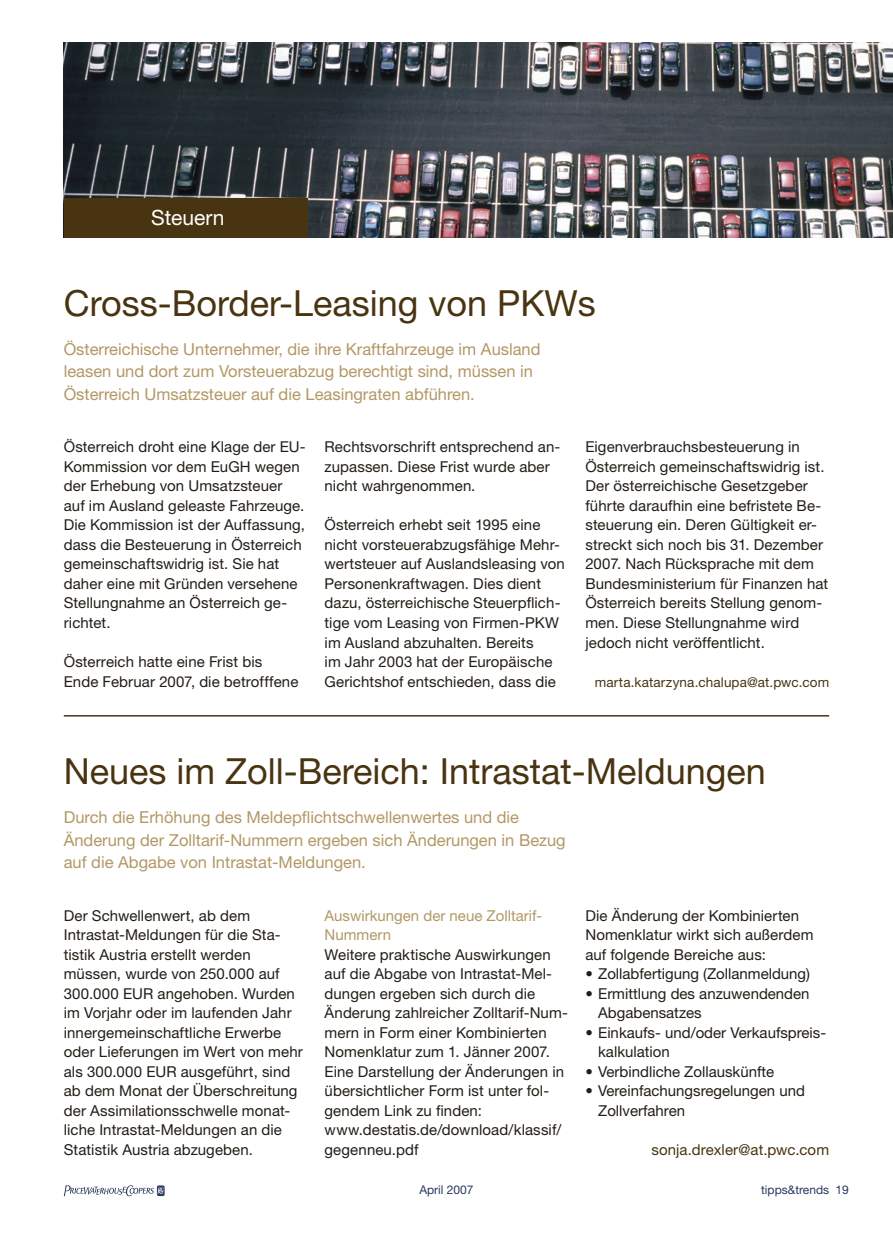
<style>
.page{position:relative;width:893px;height:1234px;background:#fff}
.page>*{position:absolute;margin:0;border:0;box-sizing:border-box;transform-origin:0 0}
.t1{font:36px "Helvetica Neue LT Std";color:#493411}
.t2{font:21px "Helvetica Neue LT Std";color:#fff}
.t3{font:16.5px/22.5px "Helvetica Neue LT Std";color:#b29865}
.t4{font:15px/19.5px "Helvetica Neue LT Std";letter-spacing:.005em;color:#231d16}
.t5{font:15px/19.5px "Helvetica Neue LT Std";color:#b29865}
.t6{font:15px "Helvetica Neue LT Std";letter-spacing:.005em;color:#493411}
.t7{font:13.5px "Helvetica Neue LT Std";letter-spacing:.01em;color:#493411}
.t8{font:12px "Helvetica Neue LT Std";color:#2b3a60}
</style>
<div class="page">
<svg style="left:64px;top:1185px;width:101px;height:10px"></svg>
<hr style="left:64px;top:715px;width:765px;height:1px;background:#493411">
<img style="left:64px;top:43px;width:829px;height:195px">
<div style="left:64px;top:199px;width:244px;height:39px;background:#493411"></div>
<h2 class="t2" style="left:151px;top:205px;width:75px">Steuern</h2>
<h1 class="t1" style="left:64px;top:281px;width:534px">Cross-Border-Leasing von PKWs</h1>
<p class="t3" style="left:64px;top:337px;width:478px">Österreichische Unternehmer, die ihre Kraftfahrzeuge im Ausland leasen und dort zum Vorsteuerabzug berechtigt sind, müssen in<br>Österreich Umsatzsteuer auf die Leasingraten abführen.</p>
<p class="t4" style="left:64px;top:437px;width:243px">Österreich droht eine Klage der EU-<br>Kommission vor dem EuGH wegen der Erhebung von Umsatzsteuer auf im Ausland geleaste Fahrzeuge.<br>Die Kommission ist der Auffassung, dass die Besteuerung in Österreich gemeinschaftswidrig ist. Sie hat daher eine mit Gründen versehene<br>Stellungnahme an Österreich ge&shy;richtet.</p>
<p class="t4" style="left:64px;top:651px;width:236px">Österreich hatte eine Frist bis<br>Ende Februar 2007, die betrofffene</p>
<p class="t4" style="left:325px;top:437px;width:237px">Rechtsvorschrift entsprechend an&shy;zupassen. Diese Frist wurde aber nicht wahrgenommen.</p>
<p class="t4" style="left:325px;top:515px;width:242px">Österreich erhebt seit 1995 eine nicht vorsteuerabzugsfähige Mehr&shy;wertsteuer auf Auslandsleasing von Personenkraftwagen. Dies dient dazu, österreichische Steuerpflich&shy;tige vom Leasing von Firmen-PKW im Ausland abzuhalten. Bereits<br>im Jahr 2003 hat der Europäische Gerichtshof entschieden, dass die</p>
<p class="t4" style="left:585px;top:437px;width:244px">Eigenverbrauchsbesteuerung in Österreich gemeinschaftswidrig ist.<br>Der österreichische Gesetzgeber führte daraufhin eine befristete Be&shy;steuerung ein. Deren Gültigkeit er&shy;streckt sich noch bis 31. Dezember 2007. Nach Rücksprache mit dem Bundesministerium für Finanzen hat Österreich bereits Stellung genom&shy;men. Diese Stellungnahme wird jedoch nicht veröffentlicht.</p>
<p class="t7" style="left:595px;top:673px;width:236px">marta.katarzyna.chalupa@at.pwc.com</p>
<h1 class="t1" style="left:64px;top:749px;width:704px">Neues im Zoll-Bereich: Intrastat-Meldungen</h1>
<p class="t3" style="left:64px;top:805px;width:503px">Durch die Erhöhung des Meldepflichtschwellenwertes und die<br>Änderung der Zolltarif-Nummern ergeben sich Änderungen in Bezug auf die Abgabe von Intrastat-Meldungen.</p>
<p class="t4" style="left:64px;top:905px;width:241px">Der Schwellenwert, ab dem<br>Intra-stat-Meldungen für die Sta&shy;tistik Austria erstellt werden müssen, wurde von 250.000 auf<br>300.000 EUR angehoben. Wurden im Vorjahr oder im laufenden Jahr innergemeinschaftliche Erwerbe oder Lieferungen im Wert von mehr als 300.000 EUR ausgeführt, sind ab dem Monat der Überschreitung der Assimilationsschwelle monat&shy;liche Intrastat-Meldungen an die<br>Statistik Austria abzugeben.</p>
<p class="t5" style="left:325px;top:905px;width:219px">Auswirkungen der neue Zolltarif-<br>Nummern</p>
<p class="t4" style="left:325px;top:944px;width:245px">Weitere praktische Auswirkungen auf die Abgabe von Intrastat-Mel&shy;dungen ergeben sich durch die<br>Änderung zahlreicher Zolltarif-Num&shy;mern in Form einer Kombinierten<br>Nomenklatur zum 1. Jänner 2007.<br>Eine Darstellung der Änderungen in übersichtlicher Form ist unter fol&shy;gendem Link zu finden: www.destatis.de/download/klassif/ gegenneu.pdf</p>
<p class="t4" style="left:585px;top:905px;width:230px">Die Änderung der Kombinierten<br>Nomenklatur wirkt sich außerdem auf folgende Bereiche aus:</p>
<p class="t4" style="left:585px;top:963px;width:226px">• Zollabfertigung (Zollanmeldung)</p>
<p class="t4" style="left:598px;top:983px;width:213px;text-indent:-13px">• Ermittlung des anzuwendenden<br>Abgabensatzes</p>
<p class="t4" style="left:598px;top:1022px;width:230px;text-indent:-13px">• Einkaufs- und/oder Verkaufspreis&shy;kalkulation</p>
<p class="t4" style="left:585px;top:1061px;width:190px">• Verbindliche Zollauskünfte</p>
<p class="t4" style="left:598px;top:1080px;width:208px;text-indent:-13px">• Vereinfachungsregelungen und<br>Zollverfahren</p>
<p class="t6" style="left:651px;top:1140px;width:179px">sonja.drexler@at.pwc.com</p>
<p class="t8" style="left:419px;top:1182px;width:56px">April 2007</p>
<p class="t8" style="left:761px;top:1182px;width:89px">tipps&amp;trends 19</p>
</div>
